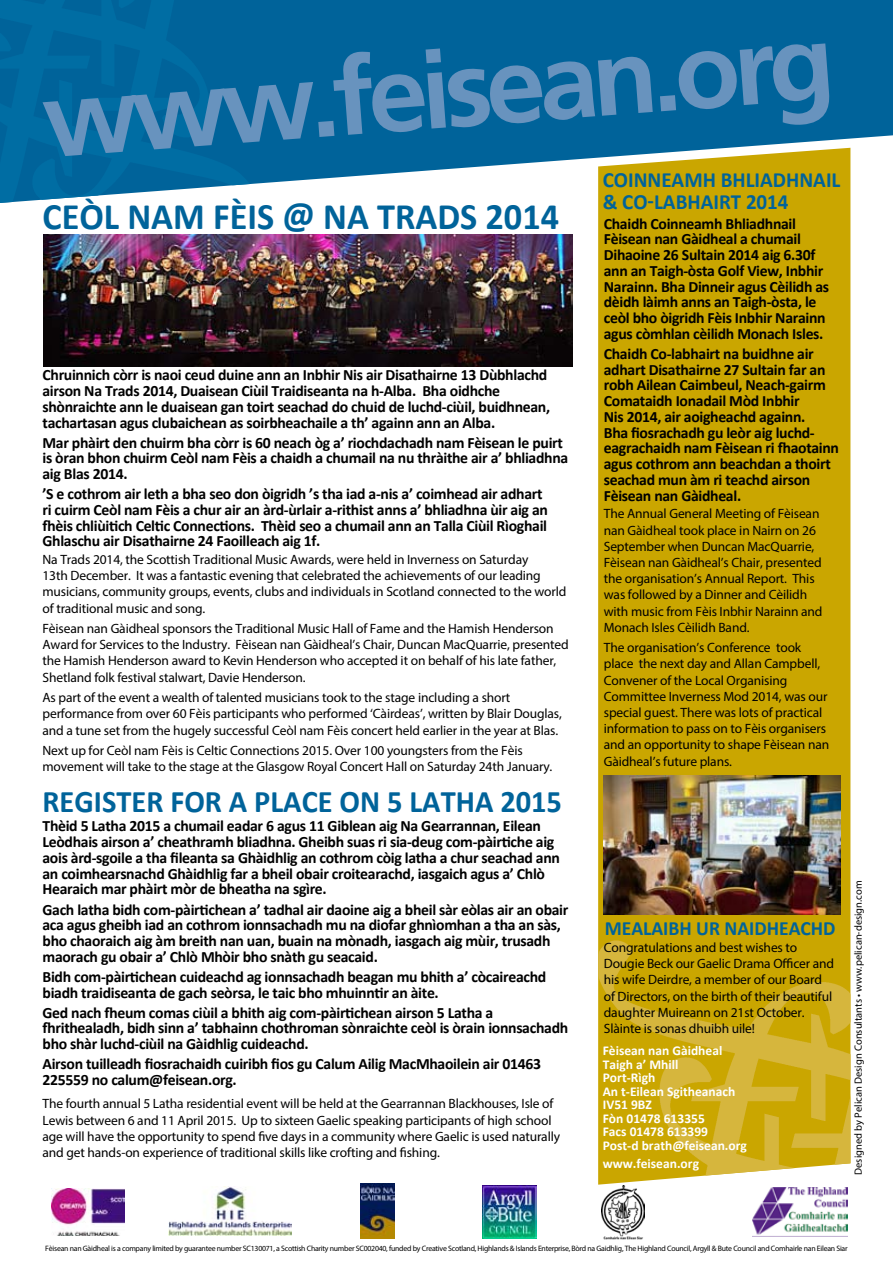
<style>
.page{position:relative;width:893px;height:1263px;background:#fff}
.page>*{position:absolute;margin:0;border:0;box-sizing:border-box;transform-origin:0 0}
.t1{font:700 37.5px "Calibri";color:#00639a}
.t2{font:700 31.5px "Calibri";color:#00639a}
.t3{font:700 21.75px/21.8px "Calibri";color:#00639a}
.t4{font:700 20.25px "Calibri";color:#00639a}
.t5{font:700 15.75px/15.8px "Calibri";letter-spacing:-.02em;color:#000}
.t6{font:13.5px/16.2px "Myriad Pro";letter-spacing:-.01em;color:#000}
.t7{font:700 13.5px/13.5px "Calibri";color:#fff}
.t8{font:10.5px "Myriad Pro";color:#000}
.t9{font:7.8px "Myriad Pro";letter-spacing:-.03em;color:#000}
</style>
<div class="page">
<svg style="left:598px;top:203px;width:252px;height:716px;fill:#caa600"></svg>
<img style="left:598px;top:919px;width:252px;height:266px">
<svg style="left:267px;top:0;width:626px;height:203px;fill:#00639a"></svg>
<img style="left:0;top:0;width:267px;height:203px">
<svg style="left:43px;top:43px;width:787px;height:113px;fill:#00639a"></svg>
<img style="left:168px;top:1186px;width:123px;height:50px">
<img style="left:753px;top:1188px;width:94px;height:47px">
<img style="left:52px;top:1188px;width:73px;height:47px">
<img style="left:482px;top:1186px;width:54px;height:52px">
<img style="left:601px;top:1186px;width:43px;height:53px">
<img style="left:361px;top:1183px;width:34px;height:55px">
<img style="left:604px;top:775px;width:236px;height:139px">
<img style="left:43px;top:235px;width:530px;height:132px">
<h1 class="t1" style="left:43px;top:193px;width:111px">ceÒlnam</h1>
<h1 class="t1" style="left:213px;top:193px;width:347px">FÈIS @ NA TRADS 2014</h1>
<p class="t5" style="left:43px;top:367px;width:509px">Chruinnich còrr is naoi ceud duine ann an Inbhir Nis air Disathairne 13 Dùbhlachd airson Na Trads 2014, Duaisean Ciùil Traidiseanta na h-Alba. Bha oidhche shònraichte ann le duaisean gan toirt seachad do chuid de luchd-ciùil, buidhnean, tachartasan agus clubaichean as soirbheachaile a th’ againn ann an Alba.</p>
<p class="t5" style="left:43px;top:434px;width:527px">Mar phàirt den chuirm bha còrr is 60 neach òg a’ riochdachadh nam Fèisean le puirt is òran bhon chuirm Ceòl nam Fèis a chaidh a chumail na nu thràithe air a’ bhliadhna aig Blas 2014.</p>
<p class="t5" style="left:43px;top:486px;width:507px">’S e cothrom air leth a bha seo don òigridh ’s tha iad a-nis a’ coimhead air adhart ri cuirm Ceòl nam Fèis a chur air an àrd-ùrlair a-rithist anns a’ bhliadhna ùir aig an fhèis chliùitich Celtic Connections. Thèid seo a chumail ann an Talla Ciùil Rìoghail Ghlaschu air Disathairne 24 Faoilleach aig 1f.</p>
<p class="t6" style="left:43px;top:551px;width:525px">Na Trads 2014, the Scottish Traditional Music Awards, were held in Inverness on Saturday<br>13th December. It was a fantastic evening that celebrated the achievements of our leading musicians, community groups, events, clubs and individuals in Scotland connected to the world of traditional music and song.</p>
<p class="t6" style="left:43px;top:620px;width:528px">Fèisean nan Gàidheal sponsors the Traditional Music Hall of Fame and the Hamish Henderson Award for Services to the Industry. Fèisean nan Gàidheal’s Chair, Duncan MacQuarrie, presented the Hamish Henderson award to Kevin Henderson who accepted it on behalf of his late father, Shetland folk festival stalwart, Davie Henderson.</p>
<p class="t6" style="left:43px;top:689px;width:521px">As part of the event a wealth of talented musicians took to the stage including a short performance from over 60 Fèis participants who performed ‘Càirdeas’, written by Blair Douglas, and a tune set from the hugely successful Ceòl nam Fèis concert held earlier in the year at Blas.</p>
<p class="t6" style="left:43px;top:742px;width:511px">Next up for Ceòl nam Fèis is Celtic Connections 2015. Over 100 youngsters from the Fèis movement will take to the stage at the Glasgow Royal Concert Hall on Saturday 24th January.</p>
<h2 class="t2" style="left:43px;top:781px;width:521px">REGISTER FOR A PLACE ON 5 LATHA 2015</h2>
<p class="t5" style="left:43px;top:818px;width:519px">Thèid 5 Latha 2015 a chumail eadar 6 agus 11 Giblean aig Na Gearrannan, Eilean Leòdhais airson a’ cheathramh bliadhna. Gheibh suas ri sia-deug com-pàirtiche aig aois àrd-sgoile a tha fileanta sa Ghàidhlig an cothrom còig latha a chur seachad ann an coimhearsnachd Ghàidhlig far a bheil obair croitearachd, iasgaich agus a’ Chlò Hearaich mar phàirt mòr de bheatha na sgìre.</p>
<p class="t5" style="left:43px;top:901px;width:527px">Gach latha bidh com-pàirtichean a’ tadhal air daoine aig a bheil sàr eòlas air an obair aca agus gheibh iad an cothrom ionnsachadh mu na diofar ghnìomhan a tha an sàs, bho chaoraich aig àm breith nan uan, buain na mònadh, iasgach aig mùir, trusadh maorach gu obair a’ Chlò Mhòir bho snàth gu seacaid.</p>
<p class="t5" style="left:43px;top:969px;width:505px">Bidh com-pàirtichean cuideachd ag ionnsachadh beagan mu bhith a’ còcaireachd biadh traidiseanta de gach seòrsa, le taic bho mhuinntir an àite.</p>
<p class="t5" style="left:43px;top:1004px;width:527px">Ged nach fheum comas ciùil a bhith aig com-pàirtichean airson 5 Latha a fhrithealadh, bidh sinn a’ tabhainn chothroman sònraichte ceòl is òrain ionnsachadh bho shàr luchd-ciùil na Gàidhlig cuideachd.</p>
<p class="t5" style="left:43px;top:1056px;width:500px">Airson tuilleadh fiosrachaidh cuiribh fios gu Calum Ailig MacMhaoilein air 01463<br>225559 no calum@feisean.org.</p>
<p class="t6" style="left:43px;top:1095px;width:519px">The fourth annual 5 Latha residential event will be held at the Gearrannan Blackhouses, Isle of Lewis between 6 and 11 April 2015. Up to sixteen Gaelic speaking participants of high school age will have the opportunity to spend five days in a community where Gaelic is used naturally and get hands-on experience of traditional skills like crofting and fishing.</p>
<h3 class="t3" style="left:603px;top:169px;width:239px">COINNEAMH BHLIADHNAIL &amp; CO-LABHAIRT 2014</h3>
<p class="t5" style="left:604px;top:216px;width:227px">Chaidh Coinneamh Bhliadhnail Fèisean nan Gàidheal a chumail Dihaoine 26 Sultain 2014 aig 6.30f ann an Taigh-òsta Golf View, Inbhir Narainn. Bha Dinneir agus Cèilidh as dèidh làimh anns an Taigh-òsta, le ceòl bho òigridh Fèis Inbhir Narainn agus còmhlan cèilidh Monach Isles.</p>
<p class="t5" style="left:604px;top:346px;width:237px">Chaidh Co-labhairt na buidhne air adhart Disathairne 27 Sultain far an robh Ailean Caimbeul, Neach-gairm<br>Comataidh Ionadail Mòd Inbhir<br>Nis 2014, air aoigheachd againn.<br>Bha fiosrachadh gu leòr aig luchd&shy;eagrachaidh nam Fèisean ri fhaotainn agus cothrom ann beachdan a thoirt seachad mun àm ri teachd airson<br>Fèisean nan Gàidheal.</p>
<p class="t6" style="left:604px;top:505px;width:220px">The Annual General Meeting of Fèisean nan Gàidheal took place in Nairn on 26<br>September when Duncan MacQuarrie, Fèisean nan Gàidheal’s Chair, presented the organisation’s Annual Report. This was followed by a Dinner and Cèilidh with music from Fèis Inbhir Narainn and Monach Isles Cèilidh Band.</p>
<p class="t6" style="left:604px;top:639px;width:227px">The organisation’s Conference took place the next day and Allan Campbell, Convener of the Local Organising Committee Inverness Mod 2014, was our special guest. There was lots of practical information to pass on to Fèis organisers and an opportunity to shape Fèisean nan Gàidheal’s future plans.</p>
<p class="t4" style="left:605px;top:915px;width:12px">mealaibh</p>
<p class="t4" style="left:696px;top:915px;width:41px">ur naidheachd</p>
<p class="t6" style="left:604px;top:939px;width:232px">Congratulations and best wishes to Dougie Beck our Gaelic Drama Officer and his wife Deirdre, a member of our Board of Directors, on the birth of their beautiful daughter Muireann on 21st October.<br>Slàinte is sonas dhuibh uile!</p>
<p class="t7" style="left:603px;top:1044px;width:146px">Fèisean nan Gàidheal<br>Taigh a’ Mhill<br>Port-Rìgh<br>An t-Eilean Sgitheanach<br>IV51 9BZ<br>Fòn 01478 613355<br>Facs 01478 613399<br>Post-d brath@feisean.org</p>
<p class="t7" style="left:603px;top:1156px;width:98px">www.feisean.org</p>
<p class="t8" style="left:852px;top:1175px;width:296px;rotate:-90deg">Designed by Pelican Design Consultants • www.pelican-design.com</p>
<p class="t9" style="left:45px;top:1243px;width:804px">Fèisean nan Gàidheal is a company limited by guarantee number SC130071, a Scottish Charity number SC002040, funded by Creative Scotland, Highlands &amp; Islands Enterprise, Bòrd na Gaidhlig, The Highland Council, Argyll &amp; Bute Council and Comhairle nan Eilean Siar</p>
</div>
